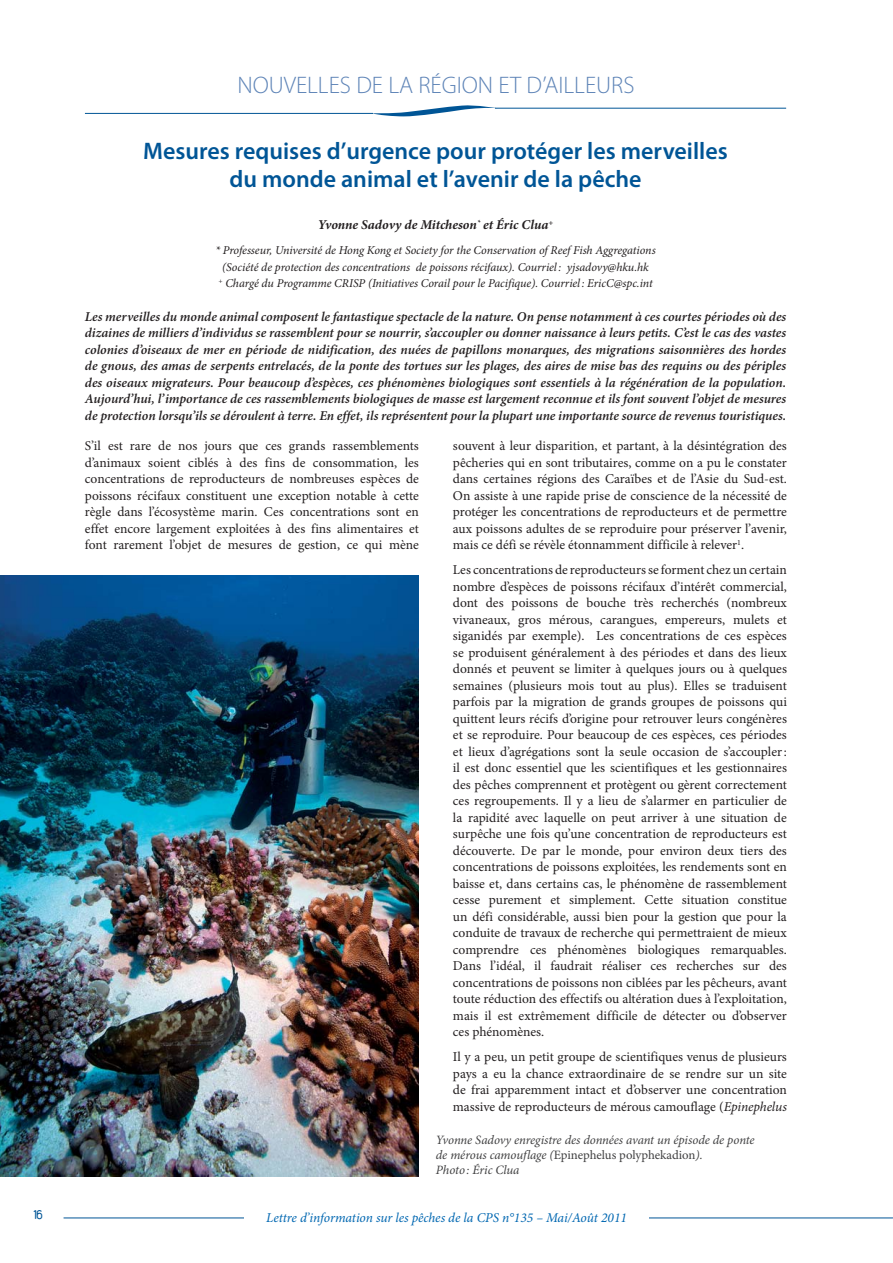
<style>
.page{position:relative;width:893px;height:1263px;background:#fff}
.page>*{position:absolute;margin:0;border:0;box-sizing:border-box;transform-origin:0 0}
.t1{font:600 24px/28.5px "Myriad Pro";color:#005596;text-align:center}
.t2{font:300 24px "Myriad Pro";color:#5e84b7}
.t3{font:13.5px/16.5px "Minion Pro";color:#231f20;text-align:justify}
.t4{font:italic 600 13.5px/16.5px "Minion Pro";letter-spacing:-.005em;color:#231f20;text-align:justify}
.t5{font:italic 13.5px "Minion Pro";letter-spacing:-.005em;color:#0067b1}
.t6{font:italic 700 13.5px "Minion Pro";color:#231f20}
.t7{font:13.5px "Duepuntozero";color:#005596}
.t8{font:italic 12.75px/15px "Minion Pro";letter-spacing:-.005em;color:#404041}
.t9{font:italic 12px/16.5px "Minion Pro";letter-spacing:-.005em;color:#231f20;text-align:center}
.s1{font-style:italic}
.s2{font-style:normal}
</style>
<div class="page">
<hr style="left:85px;top:113px;width:288px;height:1px;background:#005596">
<hr style="left:495px;top:108px;width:291px;height:1px;background:#005596">
<svg style="left:372px;top:105px;width:126px;height:11px"></svg>
<hr style="left:64px;top:1218px;width:828px;height:1px;background:#005596">
<div style="left:244px;top:1212px;width:404px;height:16px;background:#fff"></div>
<img style="left:0;top:576px;width:419px;height:601px">
<p class="t7" style="left:34px;top:1207px;width:10px">16</p>
<h1 class="t2" style="left:237px;top:76px;width:398px">NOUVELLES DE LA RÉGION ET D’AILLEURS</h1>
<h1 class="t1" style="left:143px;top:139px;width:586px">Mesures requises d’urgence pour protéger les merveilles du monde animal et l’avenir de la pêche</h1>
<p class="t6" style="left:318px;top:219px;width:237px">Yvonne Sadovy de Mitcheson<sup>*</sup> et Éric Clua<sup>+</sup></p>
<p class="t9" style="left:215px;top:243px;width:442px">* Professeur, Université de Hong Kong et Society for the Conservation of Reef Fish Aggregations (Société de protection des concentrations de poissons récifaux). Courriel : yjsadovy@hku.hk<br><sup>+</sup> Chargé du Programme CRISP (Initiatives Corail pour le Pacifique). Courriel : EricC@spc.int</p>
<p class="t4" style="left:85px;top:309px;width:702px">Les merveilles du monde animal composent le fantastique spectacle de la nature. On pense notamment à ces courtes périodes où des dizaines de milliers d’individus se rassemblent pour se nourrir, s’accoupler ou donner naissance à leurs petits. C’est le cas des vastes colonies d’oiseaux de mer en période de nidification, des nuées de papillons monarques, des migrations saisonnières des hordes de gnous, des amas de serpents entrelacés, de la ponte des tortues sur les plages, des aires de mise bas des requins ou des périples des oiseaux migrateurs. Pour beaucoup d’espèces, ces phénomènes biologiques sont essentiels à la régénération de la population.<br>Aujourd’hui, l’importance de ces rassemblements biologiques de masse est largement reconnue et ils font souvent l’objet de mesures de protection lorsqu’ils se déroulent à terre. En effet, ils représentent pour la plupart une importante source de revenus touristiques.</p>
<p class="t3" style="left:85px;top:439px;width:335px">S’il est rare de nos jours que ces grands rassemblements d’animaux soient ciblés à des fins de consommation, les concentrations de reproducteurs de nombreuses espèces de poissons récifaux constituent une exception notable à cette règle dans l’écosystème marin. Ces concentrations sont en effet encore largement exploitées à des fins alimentaires et font rarement l’objet de mesures de gestion, ce qui mène</p>
<p class="t3" style="left:453px;top:439px;width:335px">souvent à leur disparition, et partant, à la désintégration des pêcheries qui en sont tributaires, comme on a pu le constater dans certaines régions des Caraïbes et de l’Asie du Sud-est.<br>On assiste à une rapide prise de conscience de la nécessité de protéger les concentrations de reproducteurs et de permettre aux poissons adultes de se reproduire pour préserver l’avenir, mais ce défi se révèle étonnamment difficile à relever<sup>1</sup>.</p>
<p class="t3" style="left:453px;top:563px;width:335px">Les concentrations de reproducteurs se forment chez un certain nombre d’espèces de poissons récifaux d’intérêt commercial, dont des poissons de bouche très recherchés (nombreux vivaneaux, gros mérous, carangues, empereurs, mulets et siganidés par exemple). Les concentrations de ces espèces se produisent généralement à des périodes et dans des lieux donnés et peuvent se limiter à quelques jours ou à quelques semaines (plusieurs mois tout au plus). Elles se traduisent parfois par la migration de grands groupes de poissons qui quittent leurs récifs d’origine pour retrouver leurs congénères et se reproduire. Pour beaucoup de ces espèces, ces périodes et lieux d’agrégations sont la seule occasion de s’accoupler : il est donc essentiel que les scientifiques et les gestionnaires des pêches comprennent et protègent ou gèrent correctement ces regroupements. Il y a lieu de s’alarmer en particulier de la rapidité avec laquelle on peut arriver à une situation de surpêche une fois qu’une concentration de reproducteurs est découverte. De par le monde, pour environ deux tiers des concentrations de poissons exploitées, les rendements sont en baisse et, dans certains cas, le phénomène de rassemblement cesse purement et simplement. Cette situation constitue un défi considérable, aussi bien pour la gestion que pour la conduite de travaux de recherche qui permettraient de mieux comprendre ces phénomènes biologiques remarquables.<br>Dans l’idéal, il faudrait réaliser ces recherches sur des concentrations de poissons non ciblées par les pêcheurs, avant toute réduction des effectifs ou altération dues à l’exploitation, mais il est extrêmement difficile de détecter ou d’observer ces phénomènes.</p>
<p class="t3" style="left:453px;top:1050px;width:335px">Il y a peu, un petit groupe de scientifiques venus de plusieurs pays a eu la chance extraordinaire de se rendre sur un site de frai apparemment intact et d’observer une concentration massive de reproducteurs de mérous camouflage (<span class="s1">Epinephelus</span></p>
<p class="t8" style="left:436px;top:1133px;width:320px">Yvonne Sadovy enregistre des données avant un épisode de ponte de mérous camouflage (<span class="s2">Epinephelus polyphekadion</span>).<br>Photo : Éric Clua</p>
<p class="t5" style="left:266px;top:1212px;width:362px">Lettre d’information sur les pêches de la CPS n°135 – Mai/Août 2011</p>
</div>
